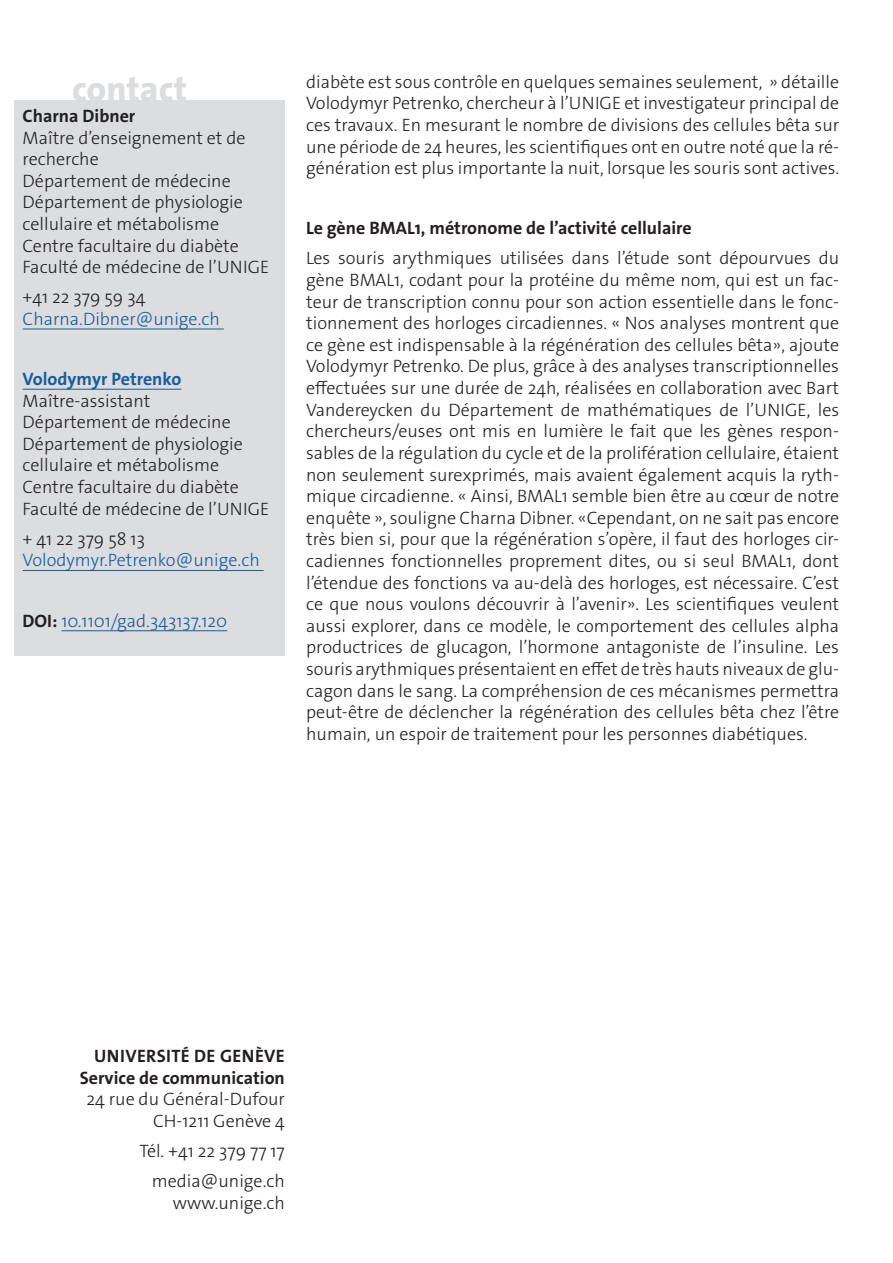
<style>
.page{position:relative;width:893px;height:1263px;background:#fff}
.page>*{position:absolute;margin:0;border:0;box-sizing:border-box;transform-origin:0 0}
._4__texte_courant{font:800 35.7px "The Sans Os F";color:#dcdddf}
._4__texte_courant-2{font:300 18px/21.6px "The Sans Os F";color:#231f20}
.texte_courant{font:300 18px/21.6px "The Sans Os F";color:#231f20;text-align:right}
._4__texte_courant-3{font:300 18px/21.6px "The Sans Os F";color:#175d9e}
._4__texte_courant-4{font:700 18px "The Sans Os F";color:#231f20}
.texte_courant-2{font:700 18px "The Sans Os F";letter-spacing:.02em;color:#231f20}
.s1{font-weight:700}
.s2{color:#231f20}
.s3{font-weight:700;color:#175d9e}
.s4{font-weight:700;color:#231f20}
</style>
<div class="page">
<div style="left:14px;top:100px;width:271px;height:556px;background:#dcdddf"></div>
<hr style="left:23px;top:329px;width:201px;height:1px;background:#175d9e">
<hr style="left:23px;top:389px;width:158px;height:1px;background:#175d9e">
<hr style="left:23px;top:570px;width:241px;height:1px;background:#175d9e">
<hr style="left:61px;top:630px;width:166px;height:1px;background:#175d9e">
<p class="_4__texte_courant" style="left:72px;top:66px;width:116px">contact</p>
<p class="_4__texte_courant-2" style="left:306px;top:71px;width:534px;text-align:justify">diabète est sous contrôle en quelques semaines seulement, » détaille Volodymyr Petrenko, chercheur à l’UNIGE et investigateur principal de ces travaux. En mesurant le nombre de divisions des cellules bêta sur une période de 24 heures, les scientifiques ont en outre noté que la ré&shy;génération est plus importante la nuit, lorsque les souris sont actives.</p>
<p class="_4__texte_courant-2" style="left:23px;top:105px;width:248px"><span class="s1">Charna Dibner<br></span>Maître d’enseignement et de recherche<br>Département de médecine<br>Département de physiologie cellulaire et métabolisme<br>Centre facultaire du diabète<br>Faculté de médecine de l’UNIGE</p>
<p class="_4__texte_courant-3" style="left:23px;top:286px;width:199px"><span class="s2">+41 22 379 59 34<br></span>Charna.Dibner@unige.ch</p>
<p class="_4__texte_courant-4" style="left:306px;top:217px;width:387px">Le gène BMAL1, métronome de l’activité cellulaire</p>
<p class="_4__texte_courant-2" style="left:306px;top:248px;width:534px;text-align:justify">Les souris arythmiques utilisées dans l’étude sont dépourvues du gène BMAL1, codant pour la protéine du même nom, qui est un fac&shy;teur de transcription connu pour son action essentielle dans le fonc&shy;tionnement des horloges circadiennes. « Nos analyses montrent que ce gène est indispensable à la régénération des cellules bêta», ajoute Volodymyr Petrenko. De plus, grâce à des analyses transcriptionnelles effectuées sur une durée de 24h, réalisées en collaboration avec Bart Vandereycken du Département de mathématiques de l’UNIGE, les chercheurs/euses ont mis en lumière le fait que les gènes respon&shy;sables de la régulation du cycle et de la prolifération cellulaire, étaient non seulement surexprimés, mais avaient également acquis la ryth&shy;mique circadienne. « Ainsi, BMAL1 semble bien être au cœur de notre enquête », souligne Charna Dibner. «Cependant, on ne sait pas encore très bien si, pour que la régénération s’opère, il faut des horloges cir&shy;cadiennes fonctionnelles proprement dites, ou si seul BMAL1, dont l’étendue des fonctions va au-delà des horloges, est nécessaire. C’est ce que nous voulons découvrir à l’avenir». Les scientifiques veulent aussi explorer, dans ce modèle, le comportement des cellules alpha productrices de glucagon, l’hormone antagoniste de l’insuline. Les souris arythmiques présentaient en effet de très hauts niveaux de glu&shy;cagon dans le sang. La compréhension de ces mécanismes permettra peut-être de déclencher la régénération des cellules bêta chez l’être humain, un espoir de traitement pour les personnes diabétiques.</p>
<p class="_4__texte_courant-2" style="left:23px;top:368px;width:248px"><span class="s3">Volodymyr Petrenko<br></span>Maître-assistant<br>Département de médecine<br>Département de physiologie cellulaire et métabolisme<br>Centre facultaire du diabète<br>Faculté de médecine de l’UNIGE</p>
<p class="_4__texte_courant-3" style="left:23px;top:528px;width:239px"><span class="s2">+ 41 22 379 58 13<br></span>Volodymyr.Petrenko@unige.ch</p>
<p class="_4__texte_courant-3" style="left:23px;top:610px;width:206px"><span class="s4">DOI:</span> 10.1101/gad.343137.120</p>
<p class="texte_courant-2" style="left:94px;top:1044px;width:192px">UNIVERSITÉ DE GENÈVE</p>
<p class="texte_courant" style="left:80px;top:1067px;width:207px"><span class="s1">Service de communication<br></span>24 rue du Général-Dufour<br>CH-1211 Genève 4</p>
<p class="texte_courant" style="left:139px;top:1140px;width:147px">Tél. +41 22 379 77 17</p>
<p class="texte_courant" style="left:152px;top:1170px;width:135px">media@unige.ch www.unige.ch</p>
</div>
